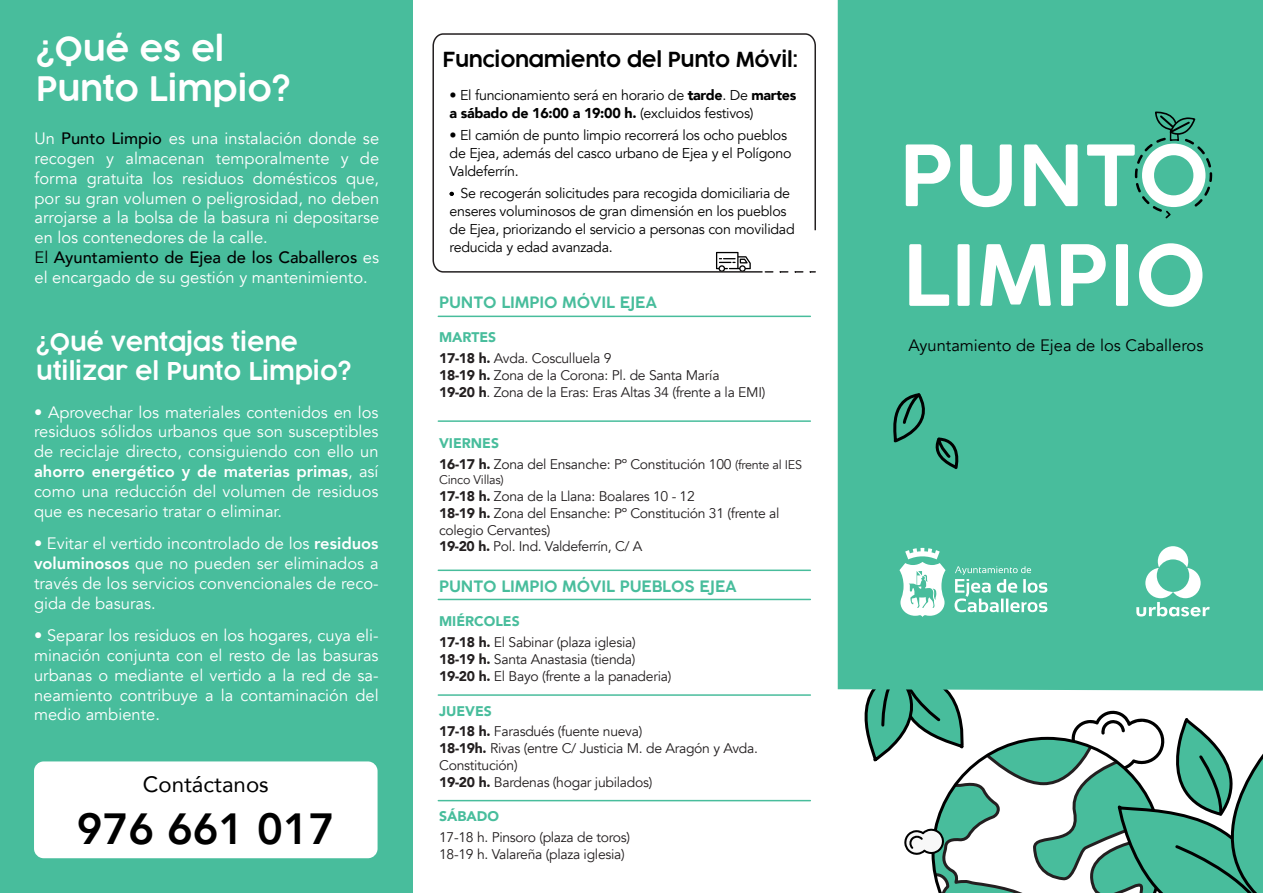
<style>
.page{position:relative;width:1263px;height:893px;background:#fff}
.page>*{position:absolute;margin:0;border:0;box-sizing:border-box;transform-origin:0 0}
.t1{font:600 83.1px/99.8px "COCOGOOSE";color:#fff}
.t2{font:800 43.5px "Avenir";color:#000}
.t3{font:600 33px/39.6px "COCOGOOSE";letter-spacing:-.01em;color:#fff}
.t4{font:600 24px/28.8px "COCOGOOSE";letter-spacing:-.01em;color:#fff}
.t5{font:22.2px "Avenir";color:#000}
.t6{font:600 20.25px "COCOGOOSE";letter-spacing:-.02em;color:#000}
.t7{font:16.5px/19.8px "Avenir";color:#fff;text-align:justify}
.t8{font:16.5px "Avenir";color:#000}
.t9{font:600 15.3px "COCOGOOSE";letter-spacing:-.01em;color:#48bd9c}
.t10{font:14.25px/17.9px "Avenir";letter-spacing:-.02em;color:#000}
.t11{font:13.95px/16.8px "Avenir";letter-spacing:-.02em;color:#231f20}
.t12{font:900 13.95px "Avenir";color:#48bd9c}
.t13{font:12.6px "Avenir";letter-spacing:-.02em;color:#231f20}
.s1{font-weight:900}
.s2{font-weight:500;color:#000}
.s3{color:#000}
.s4{font-weight:800}
.s5{font-weight:900;color:#48bd9c}
.s6{font-size:12.6px}
</style>
<div class="page">
<div style="left:0;top:0;width:412px;height:893px;background:#48bd9c"></div>
<div style="left:838px;top:0;width:425px;height:690px;background:#48bd9c"></div>
<svg style="left:899px;top:548px;width:148px;height:69px"></svg>
<svg style="left:1136px;top:546px;width:74px;height:70px"></svg>
<svg style="left:1135px;top:112px;width:77px;height:106px"></svg>
<svg style="left:886px;top:391px;width:76px;height:81px"></svg>
<hr style="left:438px;top:316px;width:372px;height:1px;background:#48bd9c">
<hr style="left:438px;top:570px;width:372px;height:1px;background:#48bd9c">
<hr style="left:438px;top:420px;width:372px;height:2px;background:#48bd9c">
<hr style="left:438px;top:599px;width:372px;height:1px;background:#48bd9c">
<hr style="left:438px;top:694px;width:372px;height:2px;background:#48bd9c">
<hr style="left:438px;top:800px;width:372px;height:1px;background:#48bd9c">
<svg style="left:432px;top:33px;width:384px;height:240px"></svg>
<svg style="left:765px;top:271px;width:50px;height:2px"></svg>
<div style="left:34px;top:761px;width:344px;height:97px;background:#fff;border-radius:10px"></div>
<svg style="left:842px;top:668px;width:421px;height:225px"></svg>
<svg style="left:450px;top:192px;width:4px;height:4px"></svg>
<h3 class="t3" style="left:36px;top:33px;width:256px">¿Qué es el<br>Punto Limpio?</h3>
<p class="t6" style="left:443px;top:52px;width:357px">Funcionamiento del Punto Móvil:</p>
<p class="t10" style="left:450px;top:86px;width:348px">• El funcionamiento será en horario de <span class="s1">tarde</span>. De <span class="s1">martes a sábado de 16:00 a 19:00 h.</span> (excluidos festivos)</p>
<p class="t10" style="left:450px;top:127px;width:343px">• El camión de punto limpio recorrerá los ocho pueblos de Ejea, además del casco urbano de Ejea y el Polígono<br>Valdeferrín.</p>
<p class="t10" style="left:450px;top:185px;width:347px;text-indent:11px">Se recogerán solicitudes para recogida domiciliaria de enseres voluminosos de gran dimensión en los pueblos de Ejea, priorizando el servicio a personas con movilidad reducida y edad avanzada.</p>
<p class="t7" style="left:35px;top:129px;width:346px;text-align:left">Un <span class="s2">Punto Limpio</span> es una instalación donde se recogen y almacenan temporalmente y de forma gratuita los residuos domésticos que, por su gran volumen o peligrosidad, no deben arrojarse a la bolsa de la basura ni depositarse en los contenedores de la calle.<br><span class="s3">El</span> <span class="s2">Ayuntamiento de Ejea de los Caballeros</span> es el encargado de su gestión y mantenimiento.</p>
<h1 class="t1" style="left:899px;top:135px;width:312px">PUNTO<br>LIMPIO</h1>
<p class="t9" style="left:439px;top:296px;width:219px">PUNTO LIMPIO MÓVIL EJEA</p>
<h3 class="t4" style="left:36px;top:331px;width:317px">¿Qué ventajas tiene utilizar el Punto Limpio?</h3>
<p class="t7" style="left:34px;top:402px;width:346px">• Aprovechar los materiales contenidos en los residuos sólidos urbanos que son susceptibles de reciclaje directo, consiguiendo con ello un <span class="s4">ahorro energético y de materias primas</span>, así como una reducción del volumen de residuos que es necesario tratar o eliminar.</p>
<p class="t7" style="left:34px;top:534px;width:346px">• Evitar el vertido incontrolado de los <span class="s4">residuos voluminosos</span> que no pueden ser eliminados a través de los servicios convencionales de reco&shy;gida de basuras.</p>
<p class="t7" style="left:34px;top:626px;width:346px">• Separar los residuos en los hogares, cuya eli&shy;minación conjunta con el resto de las basuras urbanas o mediante el vertido a la red de sa&shy;neamiento contribuye a la contaminación del medio ambiente.</p>
<h3 class="t5" style="left:143px;top:770px;width:127px">Contáctanos</h3>
<h2 class="t2" style="left:77px;top:801px;width:259px">976 661 017</h2>
<p class="t11" style="left:439px;top:327px;width:174px;line-height:21.3px"><span class="s5">MARTES<br></span><span class="s1">17-18 h.</span> Avda. Cosculluela 9</p>
<p class="t11" style="left:439px;top:367px;width:328px"><span class="s1">18-19 h.</span> Zona de la Corona: Pl. de Santa María<br><span class="s1">19-20 h</span>. Zona de la Eras: Eras Altas 34 (frente a la EMI)</p>
<p class="t11" style="left:439px;top:433px;width:364px;line-height:21.3px"><span class="s5">VIERNES<br></span><span class="s1">16-17 h.</span> Zona del Ensanche: Pº Constitución 100 <span class="s6">(frente al IES</span></p>
<p class="t13" style="left:439px;top:472px;width:66px">Cinco Villas)</p>
<p class="t11" style="left:439px;top:488px;width:342px"><span class="s1">17-18 h.</span> Zona de la Llana: Boalares 10 - 12<br><span class="s1">18-19 h.</span> Zona del Ensanche: Pº Constitución 31 (frente al colegio Cervantes)<br><span class="s1">19-20 h.</span> Pol. Ind. Valdeferrín, C/ A</p>
<p class="t9" style="left:439px;top:580px;width:299px">PUNTO LIMPIO MÓVIL PUEBLOS EJEA</p>
<p class="t11" style="left:439px;top:611px;width:198px;line-height:21.3px"><span class="s5">MIÉRCOLES<br></span><span class="s1">17-18 h.</span> El Sabinar (plaza iglesia)</p>
<p class="t11" style="left:439px;top:651px;width:234px"><span class="s1">18-19 h.</span> Santa Anastasia (tienda)<br><span class="s1">19-20 h.</span> El Bayo (frente a la panaderia)</p>
<p class="t11" style="left:439px;top:701px;width:205px;line-height:20.7px"><span class="s5">JUEVES<br></span><span class="s1">17-18 h.</span> Farasdués (fuente nueva)</p>
<p class="t11" style="left:439px;top:740px;width:320px"><span class="s1">18-19h.</span> Rivas (entre C/ Justicia M. de Aragón y Avda.<br>Constitución)<br><span class="s1">19-20 h.</span> Bardenas (hogar jubilados)</p>
<p class="t12" style="left:439px;top:807px;width:61px">SÁBADO</p>
<p class="t11" style="left:439px;top:829px;width:193px">17-18 h. Pinsoro (plaza de toros)<br>18-19 h. Valareña (plaza iglesia)</p>
<p class="t8" style="left:908px;top:334px;width:296px">Ayuntamiento de Ejea de los Caballeros</p>
</div>
